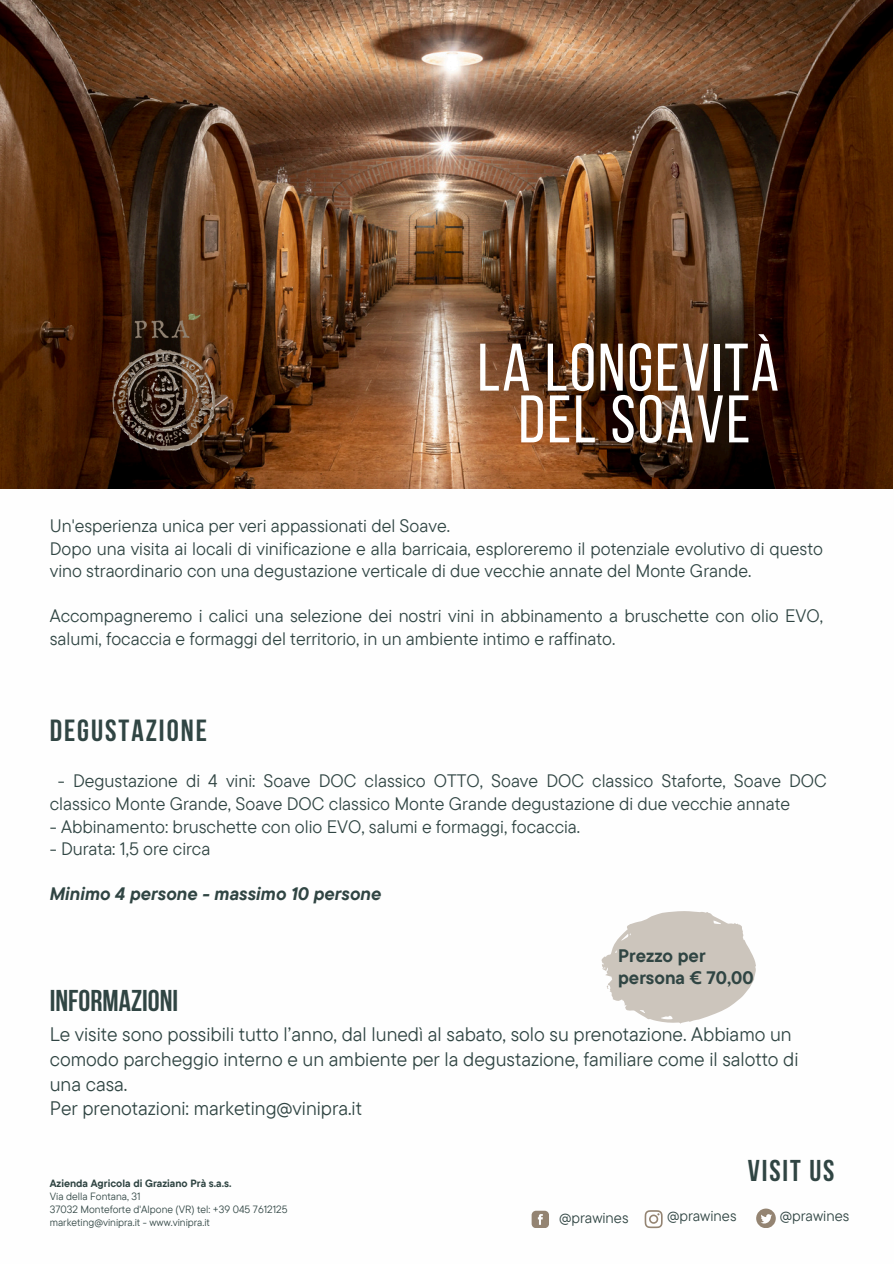
<style>
.page{position:relative;width:894px;height:1264px;background:#fff}
.page>*{position:absolute;margin:0;border:0;box-sizing:border-box;transform-origin:0 0}
.t1{font:67.05px/51.8px "Bebas Neue";letter-spacing:.03em;color:#fff;text-align:center}
.t2{font:700 30.45px "Bebas Neue";letter-spacing:.065em;color:#304543}
.t3{font:700 30px "Bebas Neue";color:#304543}
.t4{font:19.5px/24.8px "TT Commons Pro";color:#304543}
.t5{font:18px/22.5px "TT Commons Pro";color:#304543}
.t6{font:italic 700 18px "TT Commons Pro";color:#304543}
.t7{font:700 18px/22.5px "TT Commons Pro";color:#304543}
.t8{font:15px "TT Commons Pro";color:#304543}
.t9{font:10.5px "TT Commons Pro";color:#304543}
.t10{font:700 10.5px "TT Commons Pro";color:#304543}
</style>
<div class="page">
<img style="left:0;top:0;width:892px;height:488px">
<img style="left:111px;top:313px;width:105px;height:139px">
<svg style="left:531px;top:1210px;width:17px;height:17px"></svg>
<svg style="left:644px;top:1210px;width:18px;height:18px"></svg>
<svg style="left:756px;top:1208px;width:19px;height:19px"></svg>
<svg style="left:601px;top:911px;width:154px;height:112px"></svg>
<h1 class="t1" style="left:477px;top:348px;width:303px">LA LONGEVITÀ<br>DEL SOAVE</h1>
<p class="t5" style="left:50px;top:514px;width:774px">Un'esperienza unica per veri appassionati del Soave.<br>Dopo una visita ai locali di vinificazione e alla barricaia, esploreremo il potenziale evolutivo di questo vino straordinario con una degustazione verticale di due vecchie annate del Monte Grande.</p>
<h2 class="t5" style="left:50px;top:604px;width:774px">Accompagneremo i calici una selezione dei nostri vini in abbinamento a bruschette con olio EVO, salumi, focaccia e formaggi del territorio, in un ambiente intimo e raffinato.</h2>
<h3 class="t2" style="left:50px;top:718px;width:158px">DEGUSTAZIONE</h3>
<h2 class="t5" style="left:50px;top:769px;width:778px;text-indent:8px">- Degustazione di 4 vini: Soave DOC classico OTTO, Soave DOC classico Staforte, Soave DOC classico Monte Grande, Soave DOC classico Monte Grande degustazione di due vecchie annate</h2>
<h2 class="t5" style="left:50px;top:814px;width:531px">- Abbinamento: bruschette con olio EVO, salumi e formaggi, focaccia.</h2>
<h2 class="t5" style="left:50px;top:837px;width:162px">- Durata: 1,5 ore circa</h2>
<p class="t6" style="left:50px;top:882px;width:333px">Minimo 4 persone - massimo 10 persone</p>
<p class="t3" style="left:50px;top:988px;width:130px">INFORMAZIONI</p>
<p class="t7" style="left:618px;top:943px;width:137px">Prezzo per persona € 70,00</p>
<p class="t4" style="left:50px;top:1021px;width:750px">Le visite sono possibili tutto l’anno, dal lunedì al sabato, solo su prenotazione. Abbiamo un comodo parcheggio interno e un ambiente per la degustazione, familiare come il salotto di una casa.<br>Per prenotazioni: marketing@vinipra.it</p>
<h4 class="t10" style="left:50px;top:1176px;width:183px">Azienda Agricola di Graziano Prà s.a.s.</h4>
<h4 class="t9" style="left:50px;top:1189px;width:92px">Via della Fontana, 31</h4>
<h2 class="t9" style="left:50px;top:1202px;width:239px">37032 Monteforte d'Alpone (VR) tel: +39 045 7612125</h2>
<h4 class="t9" style="left:50px;top:1215px;width:162px">marketing@vinipra.it - www.vinipra.it</h4>
<h3 class="t3" style="left:747px;top:1158px;width:88px">VISIT US</h3>
<h4 class="t8" style="left:559px;top:1208px;width:71px">@prawines</h4>
<p class="t8" style="left:667px;top:1206px;width:71px">@prawines</p>
<p class="t8" style="left:779px;top:1206px;width:71px">@prawines</p>
</div>
